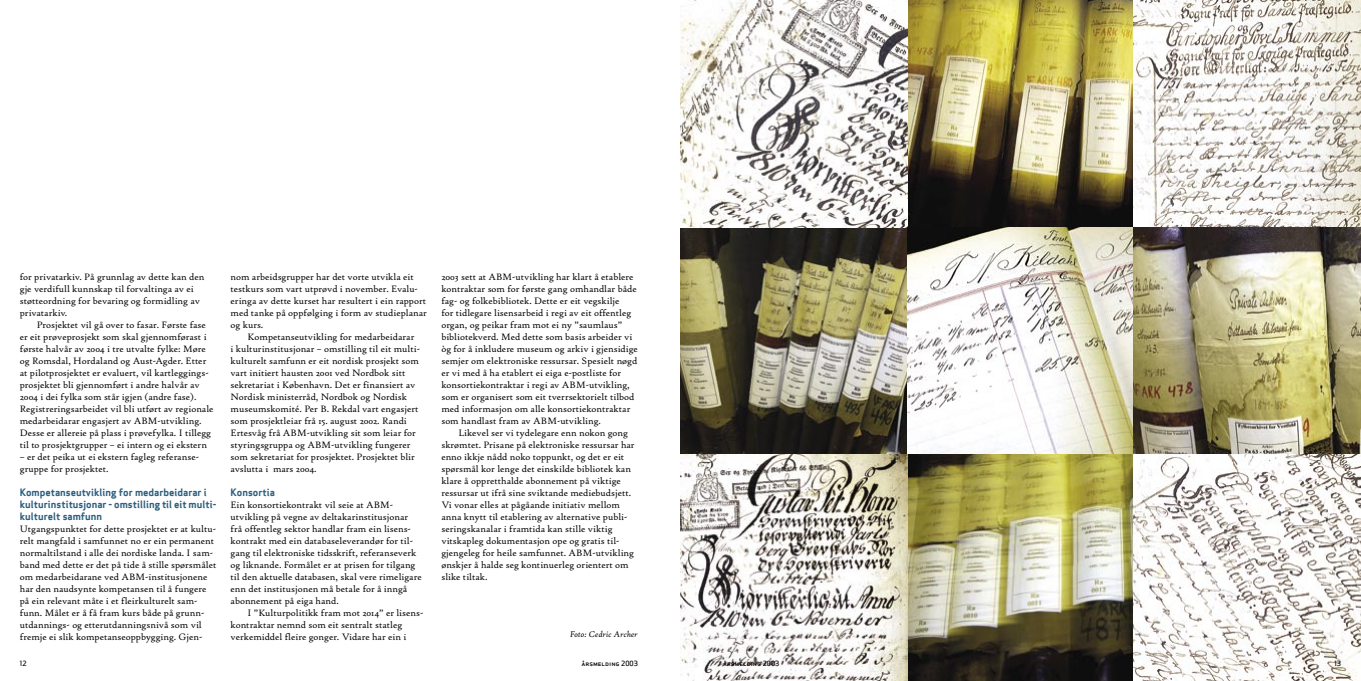
<style>
.page{position:relative;width:1361px;height:681px;background:#fff}
.page>*{position:absolute;margin:0;border:0;box-sizing:border-box;transform-origin:0 0}
.Brødtekst{font:10px/12px "Hightower Text Roman";color:#000}
.Brødtekst_uten_innrykk{font:10px/12px "Hightower Text Roman";color:#000}
.Seksjonstittel{font:10px/12px "Apex Sans Bold ST";color:#2d6080}
.Bildetekst{font:italic 9px "Hightower Text";color:#000}
.t1{font:7px "Apex Sans Medium C";color:#000}
</style>
<div class="page">
<img style="left:907px;top:0;width:226px;height:227px">
<img style="left:680px;top:0;width:227px;height:680px">
<img style="left:907px;top:227px;width:226px;height:453px">
<img style="left:1133px;top:0;width:228px;height:680px">
<p class="Brødtekst" style="left:20px;top:271px;width:186px">for privatarkiv. På grunnlag av dette kan den gje verdifull kunnskap til forvaltinga av ei støtteordning for bevaring og formidling av privatarkiv.</p>
<p class="Brødtekst" style="left:20px;top:319px;width:195px;text-indent:17px">Prosjektet vil gå over to fasar. Første fase er eit prøveprosjekt som skal gjennomførast i første halvår av 2004 i tre utvalte fylke: Møre og Romsdal, Hordaland og Aust-Agder. Etter at pilotprosjektet er evaluert, vil kartleggings&shy;prosjektet bli gjennomført i andre halvår av 2004 i dei fylka som står igjen (andre fase).<br>Registreringsarbeidet vil bli utført av regionale medarbeidarar engasjert av ABM-utvikling.<br>Desse er allereie på plass i prøvefylka. I tillegg til to prosjektgrupper – ei intern og ei ekstern</p>
<p class="Brødtekst" style="left:20px;top:451px;width:181px">– er det peika ut ei ekstern fagleg referanse&shy;gruppe for prosjektet.</p>
<p class="Seksjonstittel" style="left:20px;top:486px;width:198px">Kompetanseutvikling for medarbeidarar i kulturinstitusjonar - omstilling til eit multi&shy;kulturelt samfunn</p>
<p class="Brødtekst_uten_innrykk" style="left:20px;top:523px;width:198px">Utgangspunktet for dette prosjektet er at kultu&shy;relt mangfald i samfunnet no er ein permanent normaltilstand i alle dei nordiske landa. I sam&shy;band med dette er det på tide å stille spørsmålet om medarbeidarane ved ABM-institusjonene har den naudsynte kompetansen til å fungere på ein relevant måte i et fleirkulturelt sam&shy;funn. Målet er å få fram kurs både på grunn&shy;utdannings- og etterutdanningsnivå som vil fremje ei slik kompetanseoppbygging. Gjen-</p>
<p class="Brødtekst_uten_innrykk" style="left:231px;top:271px;width:198px">nom arbeidsgrupper har det vorte utvikla eit testkurs som vart utprøvd i november. Evalu&shy;eringa av dette kurset har resultert i ein rapport med tanke på oppfølging i form av studieplanar og kurs.</p>
<p class="Brødtekst" style="left:231px;top:331px;width:191px;text-indent:17px">Kompetanseutvikling for medarbeidarar<br>i kulturinstitusjonar – omstilling til eit multi&shy;kulturelt samfunn er eit nordisk prosjekt som vart initiert hausten 2001 ved Nordbok sitt sekretariat i København. Det er finansiert av Nordisk ministerråd, Nordbok og Nordisk museumskomité. Per B. Rekdal vart engasjert som prosjektleiar frå 15. august 2002. Randi Ertesvåg frå ABM-utvikling sit som leiar for styringsgruppa og ABM-utvikling fungerer som sekretariat for prosjektet. Prosjektet blir avslutta i mars 2004.</p>
<p class="Seksjonstittel" style="left:231px;top:486px;width:46px">Konsortia</p>
<p class="Brødtekst_uten_innrykk" style="left:231px;top:499px;width:193px">Ein konsortiekontrakt vil seie at ABM&shy;utvikling på vegne av deltakarinstitusjonar frå offentleg sektor handlar fram ein lisens&shy;kontrakt med ein databaseleverandør for til&shy;gang til elektroniske tidsskrift, referanseverk og liknande. Formålet er at prisen for tilgang til den aktuelle databasen, skal vere rimeligare enn det institusjonen må betale for å inngå abonnement på eiga hand.</p>
<p class="Brødtekst" style="left:231px;top:607px;width:194px;text-indent:17px">I ”Kulturpolitikk fram mot 2014” er lisens&shy;kontraktar nemnd som eit sentralt statleg verkemiddel fleire gonger. Vidare har ein i</p>
<p class="Brødtekst" style="left:441px;top:271px;width:198px">2003 sett at ABM-utvikling har klart å etablere kontraktar som for første gang omhandlar både fag- og folkebibliotek. Dette er eit vegskilje<br>for tidlegare lisensarbeid i regi av eit offentleg organ, og peikar fram mot ei ny ”saumlaus” bibliotekverd. Med dette som basis arbeider vi òg for å inkludere museum og arkiv i gjensidige semjer om elektroniske ressursar. Spesielt nøgd er vi med å ha etablert ei eiga e-postliste for konsortiekontraktar i regi av ABM-utvikling, som er organisert som eit tverrsektorielt tilbod med informasjon om alle konsortiekontraktar som handlast fram av ABM-utvikling.</p>
<p class="Brødtekst" style="left:441px;top:427px;width:195px;text-indent:17px">Likevel ser vi tydelegare enn nokon gong skrømtet. Prisane på elektroniske ressursar har enno ikkje nådd noko toppunkt, og det er eit spørsmål kor lenge det einskilde bibliotek kan klare å oppretthalde abonnement på viktige ressursar ut ifrå sine sviktande mediebudsjett.<br>Vi vonar elles at pågåande initiativ mellom anna knytt til etablering av alternative publi&shy;seringskanalar i framtida kan stille viktig vitskapleg dokumentasjon ope og gratis til&shy;gjengeleg for heile samfunnet. ABM-utvikling ønskjer å halde seg kontinuerleg orientert om slike tiltak.</p>
<p class="Bildetekst" style="left:570px;top:628px;width:69px">Foto: Cedric Archer</p>
<p class="t1" style="left:20px;top:659px;width:8px">12</p>
<p class="t1" style="left:581px;top:658px;width:58px">årsmelding 2003</p>
<p class="t1" style="left:723px;top:658px;width:58px">årsmelding 2003</p>
<p class="t1" style="left:1334px;top:659px;width:8px">13</p>
</div>
